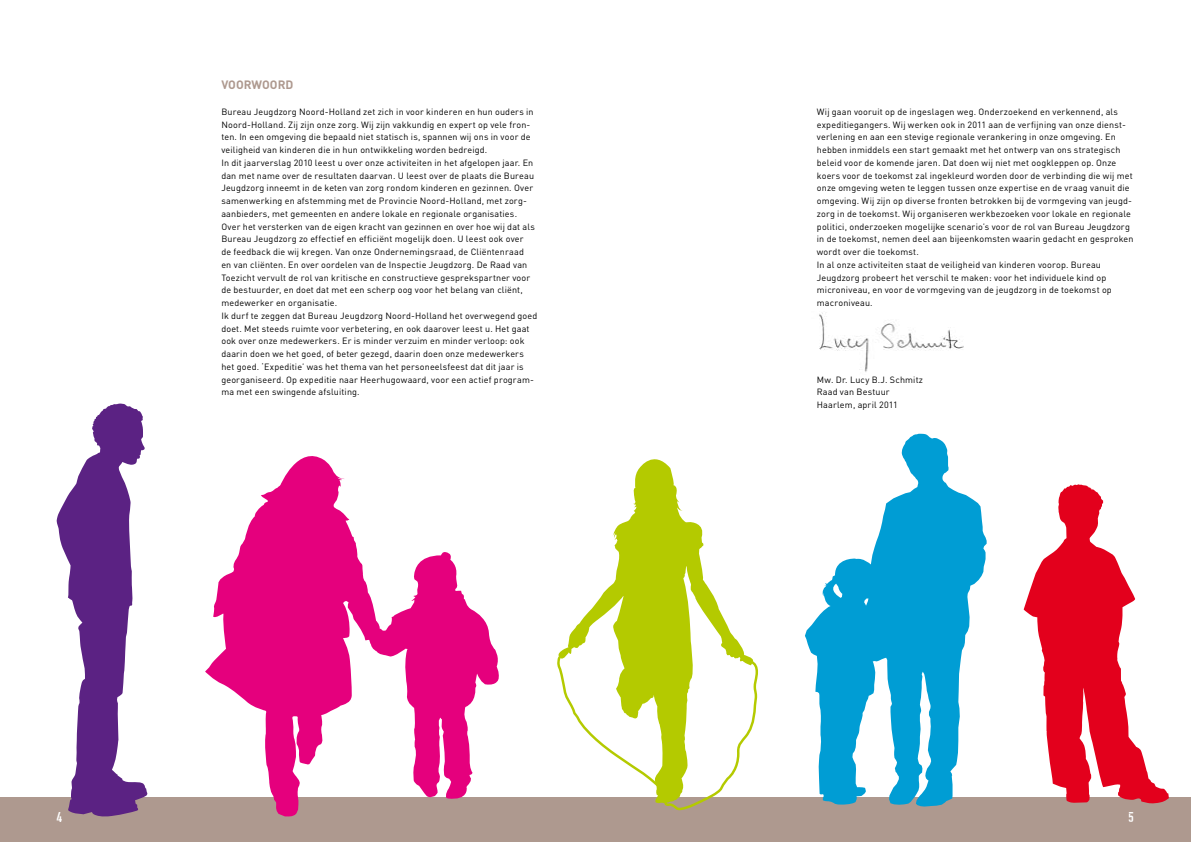
<style>
.page{position:relative;width:1191px;height:842px;background:#fff}
.page>*{position:absolute;margin:0;border:0;box-sizing:border-box;transform-origin:0 0}
.t1{font:14px "DIN Template";color:#fff}
.t2{font:700 12px "DINOT";color:#ae998f}
.t3{font:9px/12.8px "DINOT";letter-spacing:.015em;color:#000}
</style>
<div class="page">
<div style="left:595px;top:797px;width:596px;height:45px;background:#ae998f"></div>
<div style="left:0;top:797px;width:595px;height:45px;background:#ae998f"></div>
<img style="left:819px;top:313px;width:145px;height:59px">
<svg style="left:1023px;top:484px;width:145px;height:320px"></svg>
<svg style="left:805px;top:434px;width:181px;height:372px;fill:#009dd4"></svg>
<svg style="left:57px;top:403px;width:91px;height:414px"></svg>
<svg style="left:205px;top:456px;width:294px;height:361px"></svg>
<svg style="left:558px;top:459px;width:189px;height:197px"></svg>
<svg style="left:557px;top:656px;width:201px;height:154px"></svg>
<h2 class="t2" style="left:221px;top:77px;width:73px">VOORWOORD</h2>
<p class="t3" style="left:221px;top:105px;width:317px">Bureau Jeugdzorg Noord-Holland zet zich in voor kinderen en hun ouders in Noord-Holland. Zij zijn onze zorg. Wij zijn vakkundig en expert op vele fron&shy;ten. In een omgeving die bepaald niet statisch is, spannen wij ons in voor de veiligheid van kinderen die in hun ontwikkeling worden bedreigd.<br>In dit jaarverslag 2010 leest u over onze activiteiten in het afgelopen jaar. En dan met name over de resultaten daarvan. U leest over de plaats die Bureau Jeugdzorg inneemt in de keten van zorg rondom kinderen en gezinnen. Over samenwerking en afstemming met de Provincie Noord-Holland, met zorg&shy;aanbieders, met gemeenten en andere lokale en regionale organisaties.<br>Over het versterken van de eigen kracht van gezinnen en over hoe wij dat als Bureau Jeugdzorg zo effectief en efficiënt mogelijk doen. U leest ook over<br>de feedback die wij kregen. Van onze Ondernemingsraad, de Cliëntenraad<br>en van cliënten. En over oordelen van de Inspectie Jeugdzorg. De Raad van Toezicht vervult de rol van kritische en constructieve gesprekspartner voor de bestuurder, en doet dat met een scherp oog voor het belang van cliënt, medewerker en organisatie.<br>Ik durf te zeggen dat Bureau Jeugdzorg Noord-Holland het overwegend goed doet. Met steeds ruimte voor verbetering, en ook daarover leest u. Het gaat ook over onze medewerkers. Er is minder verzuim en minder verloop: ook daarin doen we het goed, of beter gezegd, daarin doen onze medewerkers het goed. ‘Expeditie’ was het thema van het personeelsfeest dat dit jaar is georganiseerd. Op expeditie naar Heerhugowaard, voor een actief program&shy;ma met een swingende afsluiting.</p>
<p class="t3" style="left:817px;top:105px;width:318px">Wij gaan vooruit op de ingeslagen weg. Onderzoekend en verkennend, als expeditiegangers. Wij werken ook in 2011 aan de verfijning van onze dienst&shy;verlening en aan een stevige regionale verankering in onze omgeving. En hebben inmiddels een start gemaakt met het ontwerp van ons strategisch beleid voor de komende jaren. Dat doen wij niet met oogkleppen op. Onze koers voor de toekomst zal ingekleurd worden door de verbinding die wij met onze omgeving weten te leggen tussen onze expertise en de vraag vanuit die omgeving. Wij zijn op diverse fronten betrokken bij de vormgeving van jeugd&shy;zorg in de toekomst. Wij organiseren werkbezoeken voor lokale en regionale politici, onderzoeken mogelijke scenario’s voor de rol van Bureau Jeugdzorg in de toekomst, nemen deel aan bijeenkomsten waarin gedacht en gesproken wordt over die toekomst.<br>In al onze activiteiten staat de veiligheid van kinderen voorop. Bureau Jeugdzorg probeert het verschil te maken: voor het individuele kind op microniveau, en voor de vormgeving van de jeugdzorg in de toekomst op macroniveau.</p>
<p class="t3" style="left:817px;top:373px;width:108px">Mw. Dr. Lucy B.J. Schmitz<br>Raad van Bestuur<br>Haarlem, april 2011</p>
<h1 class="t1" style="left:57px;top:810px;width:7px">4</h1>
<h1 class="t1" style="left:1128px;top:810px;width:7px">5</h1>
</div>
